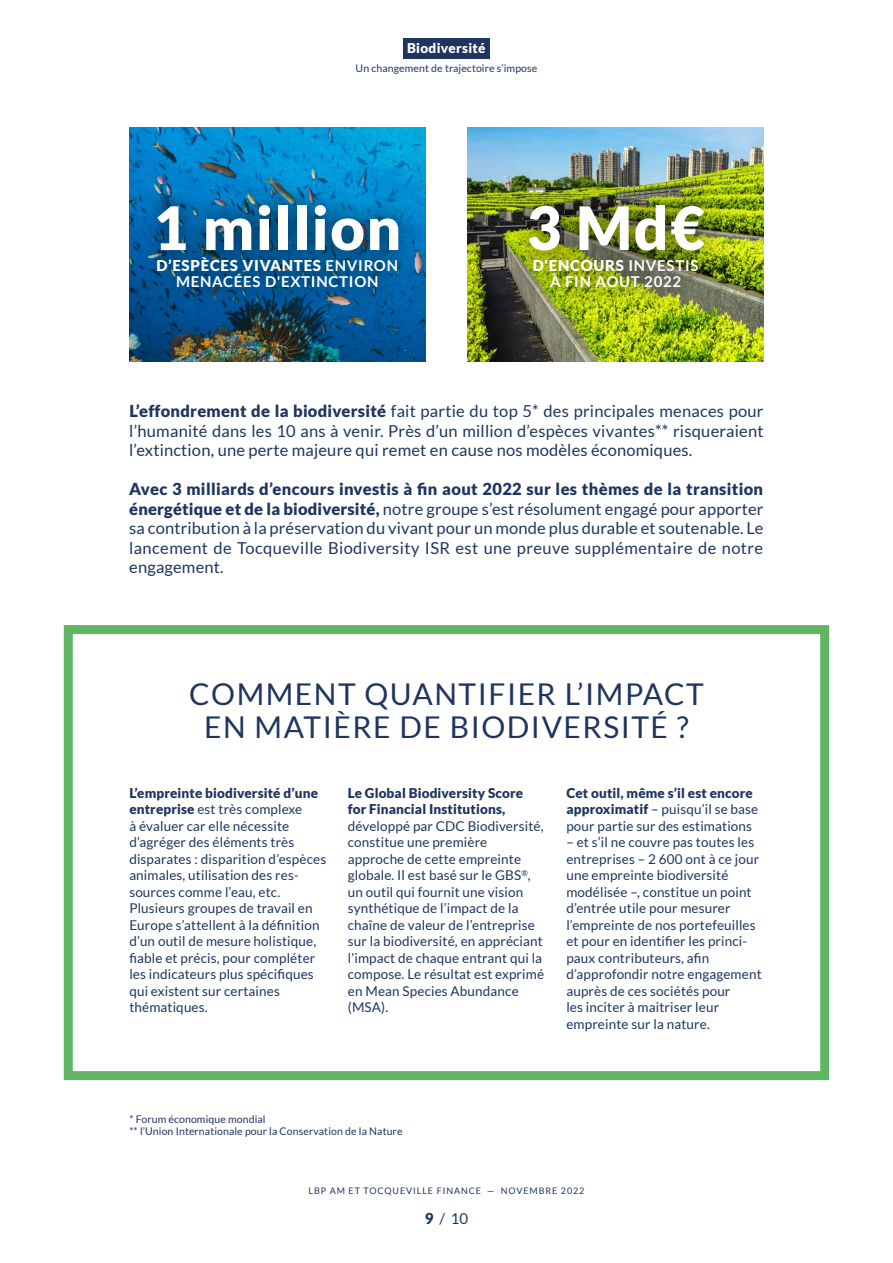
<style>
.page{position:relative;width:893px;height:1263px;background:#fff}
.page>*{position:absolute;margin:0;border:0;box-sizing:border-box;transform-origin:0 0}
.t1{font:900 60px "Lato";letter-spacing:.025em;color:#fff}
.t2{font:30px/33px "Lato";letter-spacing:.05em;color:#1f3560;text-align:center}
.t3{font:16.5px/19.5px "Lato";letter-spacing:.01em;color:#1f3560;text-align:justify}
.t4{font:700 15px/16.5px "Lato";letter-spacing:.05em;color:#fff;text-align:center}
.t5{font:15px "Lato";color:#1f3560}
.t6{font:13.5px/16.5px "Lato";letter-spacing:.01em;color:#1f3560}
.t7{font:900 13.5px/16.5px "Lato";letter-spacing:.01em;color:#1f3560}
.t8{font:900 13.5px "Lato";letter-spacing:.025em;color:#fff}
.t9{font:10.5px/12px "Lato";letter-spacing:.01em;color:#1f3560}
.t10{font:9px "Lato";letter-spacing:.1em;color:#1f3560}
.s1{font-weight:900}
</style>
<div class="page">
<div style="left:403px;top:38px;width:87px;height:21px;background:#1f3560"></div>
<img style="left:468px;top:128px;width:296px;height:233px">
<div style="left:507px;top:182px;width:218px;height:129px;background:#000;opacity:.75"></div>
<img style="left:129px;top:128px;width:296px;height:233px">
<div style="left:135px;top:182px;width:287px;height:129px;background:#000;opacity:.75"></div>
<div style="left:64px;top:625px;width:765px;height:455px;border:9px solid #60b565"></div>
<p class="t8" style="left:407px;top:41px;width:80px">Biodiversité</p>
<p class="t9" style="left:356px;top:63px;width:183px">Un changement de trajectoire s’impose</p>
<h1 class="t1" style="left:153px;top:193px;width:250px">1 million</h1>
<p class="t4" style="left:157px;top:257px;width:243px"><span class="s1">D’ESPÈCES VIVANTES</span> ENVIRON<br>MENACÉES D'EXTINCTION</p>
<h1 class="t1" style="left:526px;top:193px;width:180px">3 Md€</h1>
<p class="t4" style="left:533px;top:257px;width:167px"><span class="s1">D'ENCOURS</span> INVESTIS<br>À FIN AOUT 2022</p>
<p class="t3" style="left:129px;top:401px;width:636px"><span class="s1">L’effondrement de la biodiversité</span> fait partie du top 5* des principales menaces pour l’humanité dans les 10 ans à venir. Près d’un million d’espèces vivantes** risqueraient l’extinction, une perte majeure qui remet en cause nos modèles économiques.</p>
<p class="t3" style="left:129px;top:479px;width:636px"><span class="s1">Avec 3 milliards d’encours investis à fin aout 2022 sur les thèmes de la transition énergétique et de la biodiversité,</span> notre groupe s’est résolument engagé pour apporter sa contribution à la préservation du vivant pour un monde plus durable et soutenable. Le lancement de Tocqueville Biodiversity ISR est une preuve supplémentaire de notre engagement.</p>
<h2 class="t2" style="left:189px;top:677px;width:516px">COMMENT QUANTIFIER L’IMPACT<br>EN MATIÈRE DE BIODIVERSITÉ ?</h2>
<p class="t6" style="left:129px;top:784px;width:198px"><span class="s1">L’empreinte biodiversité d’une entreprise</span> est très complexe<br>à évaluer car elle nécessite d’agréger des éléments très disparates : disparition d’espèces animales, utilisation des res&shy;sources comme l’eau, etc.<br>Plusieurs groupes de travail en<br>Europe s’attellent à la définition d’un outil de mesure holistique, fiable et précis, pour compléter les indicateurs plus spécifiques qui existent sur certaines thématiques.</p>
<p class="t7" style="left:348px;top:784px;width:177px">Le Global Biodiversity Score for Financial Institutions,</p>
<p class="t6" style="left:348px;top:817px;width:198px">développé par CDC Biodiversité, constitue une première approche de cette empreinte globale. Il est basé sur le GBS<sup>®</sup>, un outil qui fournit une vision synthétique de l’impact de la chaîne de valeur de l’entreprise sur la biodiversité, en appréciant l’impact de chaque entrant qui la compose. Le résultat est exprimé en Mean Species Abundance (MSA).</p>
<p class="t6" style="left:566px;top:784px;width:193px"><span class="s1">Cet outil, même s’il est encore approximatif</span> – puisqu’il se base pour partie sur des estimations</p>
<p class="t6" style="left:566px;top:834px;width:197px">– et s’il ne couvre pas toutes les entreprises – 2 600 ont à ce jour une empreinte biodiversité modélisée –, constitue un point d’entrée utile pour mesurer l’empreinte de nos portefeuilles et pour en identifier les princi&shy;paux contributeurs, afin d’approfondir notre engagement auprès de ces sociétés pour<br>les inciter à maitriser leur empreinte sur la nature.</p>
<p class="t9" style="left:129px;top:1113px;width:275px">* Forum économique mondial<br>** l’Union Internationale pour la Conservation de la Nature</p>
<p class="t10" style="left:308px;top:1185px;width:277px">LBP AM ET TOCQUEVILLE FINANCE — NOVEMBRE 2022</p>
<p class="t5" style="left:425px;top:1210px;width:45px"><span class="s1">9</span> / 10</p>
</div>
